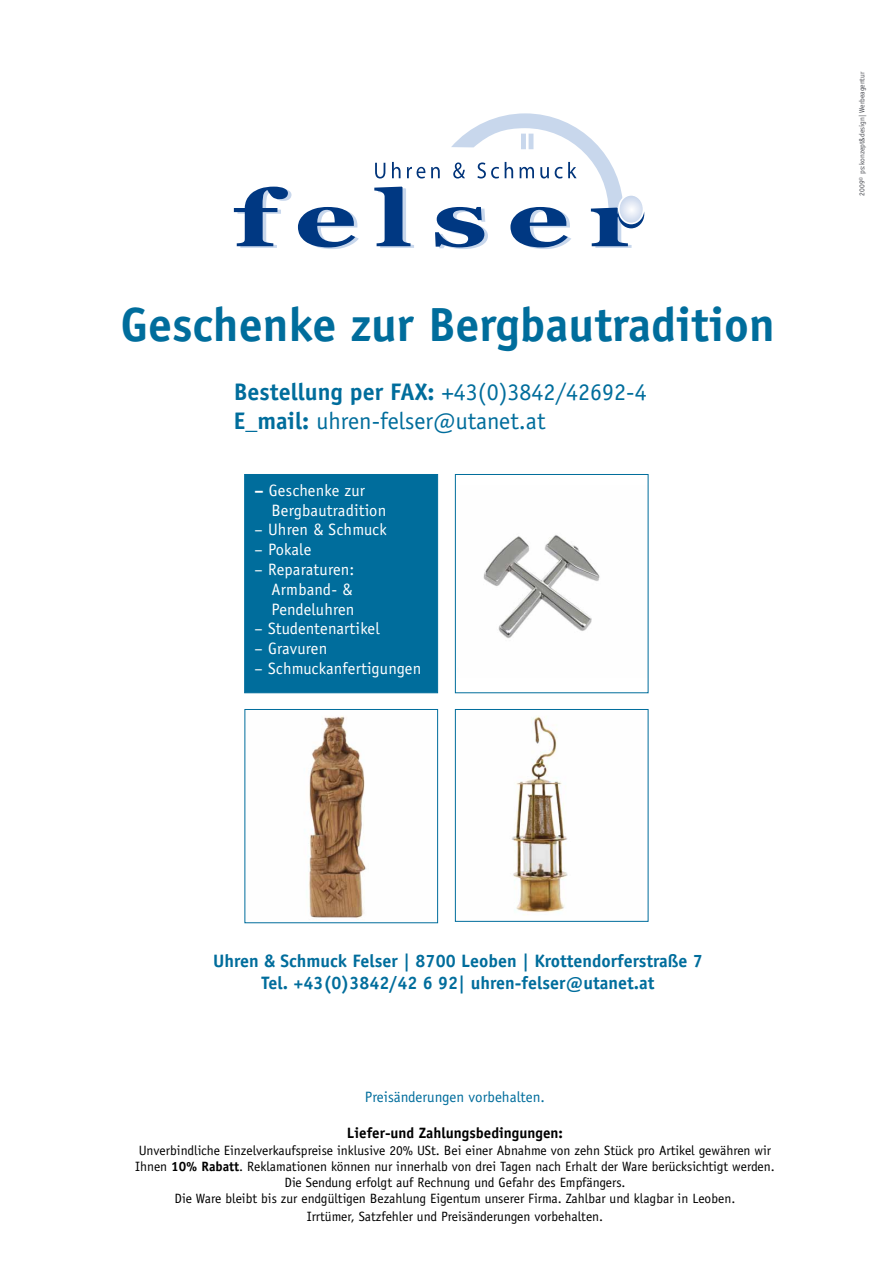
<style>
.page{position:relative;width:893px;height:1263px;background:#fff}
.page>*{position:absolute;margin:0;border:0;box-sizing:border-box;transform-origin:0 0}
.t1{font:700 48px "Officina Sans Std";color:#006d9c}
.t2{font:24px/28.8px "Officina Sans Std";color:#006d9c}
.t3{font:700 18px/21.6px "Officina Sans Std";color:#006d9c;text-align:center}
.t4{font:16.5px/19.8px "Officina Sans Std";letter-spacing:.01em;color:#fff}
.t5{font:700 15px "Officina Sans Std";color:#000}
.t6{font:15px "Officina Sans Std";color:#006d9c}
.t7{font:13.5px/16.2px "Officina Sans Std";color:#000;text-align:center}
.t8{font:7.5px "Officina Sans Std";color:#4f5157}
.s1{font-weight:700}
</style>
<div class="page">
<svg style="left:234px;top:187px;width:57px;height:61px"></svg>
<svg style="left:298px;top:207px;width:61px;height:42px"></svg>
<svg style="left:374px;top:187px;width:40px;height:61px"></svg>
<svg style="left:375px;top:163px;width:10px;height:15px"></svg>
<svg style="left:392px;top:162px;width:8px;height:16px"></svg>
<svg style="left:407px;top:167px;width:18px;height:11px"></svg>
<svg style="left:431px;top:113px;width:213px;height:136px"></svg>
<div style="left:618px;top:194px;width:26px;height:30px;border:2px solid #fff;border-radius:50%"></div>
<div style="left:521px;top:134px;width:5px;height:15px;background:#c8d7ec"></div>
<hr style="left:529px;top:134px;width:4px;height:15px;background:#c8d7ec">
<img style="left:483px;top:535px;width:117px;height:103px">
<div style="left:455px;top:474px;width:193px;height:219px;border:1px solid #006d9c"></div>
<img style="left:308px;top:716px;width:58px;height:203px">
<div style="left:244px;top:709px;width:194px;height:214px;border:1px solid #006d9c"></div>
<img style="left:512px;top:716px;width:56px;height:196px">
<div style="left:455px;top:709px;width:193px;height:213px;border:1px solid #006d9c"></div>
<div style="left:244px;top:474px;width:194px;height:219px;background:#006d9c;border:1px solid #006d9c"></div>
<h1 class="t1" style="left:120px;top:295px;width:656px">Geschenke zur Bergbautradition</h1>
<h2 class="t2" style="left:234px;top:378px;width:414px"><span class="s1">Bestellung per FAX:</span> +43(0)3842/42692-4<br><span class="s1">E_mail:</span> uhren-felser@utanet.at</h2>
<p class="t4" style="left:272px;top:480px;width:116px;text-indent:-17px"><span class="s1">–</span> Geschenke zur<br>Bergbautradition</p>
<p class="t4" style="left:255px;top:520px;width:134px">– Uhren &amp; Schmuck</p>
<p class="t4" style="left:255px;top:540px;width:58px">– Pokale</p>
<p class="t4" style="left:272px;top:559px;width:84px;text-indent:-17px">– Reparaturen:<br>Armband- &amp;<br>Pendeluhren</p>
<p class="t4" style="left:255px;top:619px;width:127px">– Studentenartikel</p>
<p class="t4" style="left:255px;top:639px;width:74px">– Gravuren</p>
<p class="t4" style="left:255px;top:658px;width:168px">– Schmuckanfertigungen</p>
<p class="t8" style="left:857px;top:196px;width:125px;rotate:-90deg">2009© ps:konzept&amp;design| Werbeagentur</p>
<h3 class="t3" style="left:213px;top:950px;width:491px">Uhren &amp; Schmuck Felser | 8700 Leoben | Krottendorferstraße 7<br>Tel. +43(0)3842/42 6 92| uhren-felser@utanet.at</h3>
<p class="t6" style="left:365px;top:1088px;width:182px">Preisänderungen vorbehalten.</p>
<p class="t5" style="left:347px;top:1124px;width:218px">Liefer-und Zahlungsbedingungen:</p>
<p class="t7" style="left:135px;top:1142px;width:641px">Unverbindliche Einzelverkaufspreise inklusive 20% USt. Bei einer Abnahme von zehn Stück pro Artikel gewähren wir Ihnen <span class="s1">10% Rabatt</span>. Reklamationen können nur innerhalb von drei Tagen nach Erhalt der Ware berücksichtigt werden.<br>Die Sendung erfolgt auf Rechnung und Gefahr des Empfängers.<br>Die Ware bleibt bis zur endgültigen Bezahlung Eigentum unserer Firma. Zahlbar und klagbar in Leoben.</p>
<p class="t7" style="left:307px;top:1208px;width:298px">Irrtümer, Satzfehler und Preisänderungen vorbehalten.</p>
</div>
